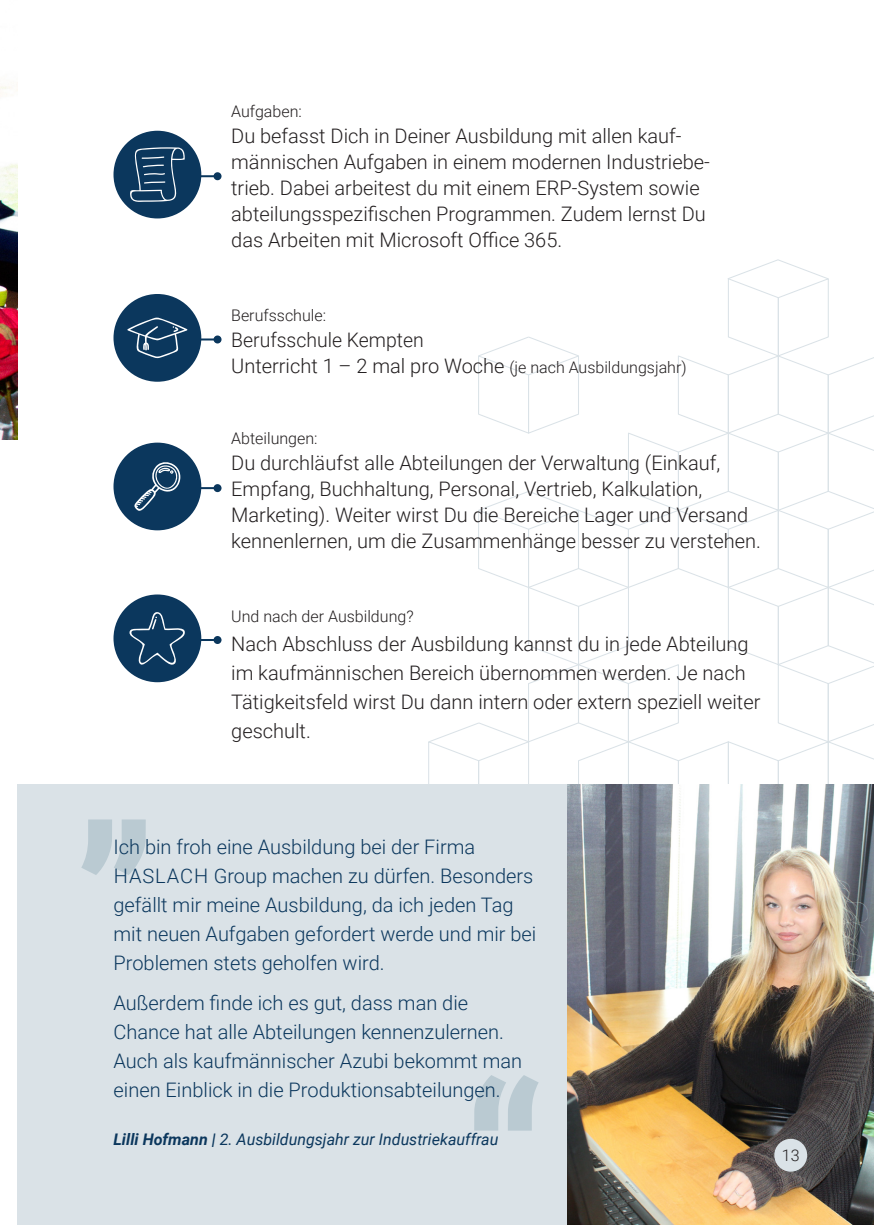
<style>
.page{position:relative;width:874px;height:1225px;background:#fff}
.page>*{position:absolute;margin:0;border:0;box-sizing:border-box;transform-origin:0 0}
.t1{font:300 20px/26px "Roboto";color:#231f20}
.t2{font:300 20px/29px "Roboto";color:#0b375d}
.t3{font:300 16px "Roboto";color:#231f20}
.t4{font:italic 16px "Roboto";color:#0b375d}
.s1{font-size:16px}
.s2{font-weight:700}
</style>
<div class="page">
<img style="left:0;top:86px;width:17px;height:353px">
<div style="left:17px;top:784px;width:856px;height:441px;background:#dae2e7"></div>
<svg style="left:81px;top:819px;width:65px;height:56px"></svg>
<svg style="left:428px;top:259px;width:445px;height:872px"></svg>
<img style="left:567px;top:784px;width:306px;height:441px">
<div style="left:113px;top:294px;width:88px;height:88px;background:#0b375d;border-radius:50%"></div>
<hr style="left:188px;top:338px;width:29px;height:2px;background:#0b375d">
<div style="left:213px;top:335px;width:8px;height:8px;background:#0b375d;border-radius:50%"></div>
<svg style="left:127px;top:317px;width:60px;height:41px"></svg>
<div style="left:113px;top:594px;width:88px;height:88px;background:#0b375d;border-radius:50%"></div>
<hr style="left:188px;top:639px;width:29px;height:2px;background:#0b375d">
<div style="left:213px;top:636px;width:8px;height:8px;background:#0b375d;border-radius:50%"></div>
<svg style="left:129px;top:612px;width:56px;height:53px"></svg>
<div style="left:113px;top:442px;width:88px;height:88px;background:#0b375d;border-radius:50%"></div>
<hr style="left:188px;top:487px;width:29px;height:2px;background:#0b375d">
<div style="left:213px;top:484px;width:8px;height:8px;background:#0b375d;border-radius:50%"></div>
<svg style="left:134px;top:462px;width:47px;height:49px"></svg>
<div style="left:113px;top:131px;width:88px;height:87px;background:#0b375d;border-radius:50%"></div>
<hr style="left:188px;top:175px;width:29px;height:2px;background:#0b375d">
<div style="left:213px;top:172px;width:8px;height:8px;background:#0b375d;border-radius:50%"></div>
<svg style="left:130px;top:147px;width:55px;height:55px"></svg>
<div style="left:774px;top:1138px;width:32px;height:33px;background:#dae2e7;border-radius:50%"></div>
<p class="t3" style="left:231px;top:100px;width:72px">Aufgaben:</p>
<p class="t1" style="left:231px;top:122px;width:480px">Du befasst Dich in Deiner Ausbildung mit allen kauf&shy;männischen Aufgaben in einem modernen Industriebe&shy;trieb. Dabei arbeitest du mit einem ERP-System sowie abteilungsspezifischen Programmen. Zudem lernst Du das Arbeiten mit Microsoft Office 365.</p>
<p class="t3" style="left:231px;top:304px;width:96px">Berufsschule:</p>
<p class="t1" style="left:231px;top:326px;width:456px">Berufsschule Kempten<br>Unterricht 1 – 2 mal pro Woche <span class="s1">(je nach Ausbildungsjahr)</span></p>
<p class="t3" style="left:231px;top:427px;width:88px">Abteilungen:</p>
<p class="t1" style="left:231px;top:449px;width:528px">Du durchläufst alle Abteilungen der Verwaltung (Einkauf, Empfang, Buchhaltung, Personal, Vertrieb, Kalkulation, Marketing). Weiter wirst Du die Bereiche Lager und Versand kennenlernen, um die Zusammenhänge besser zu verstehen.</p>
<p class="t3" style="left:231px;top:604px;width:184px">Und nach der Ausbildung?</p>
<p class="t1" style="left:231px;top:628px;width:530px;line-height:29px">Nach Abschluss der Ausbildung kannst du in jede Abteilung im kaufmännischen Bereich übernommen werden. Je nach Tätigkeitsfeld wirst Du dann intern oder extern speziell weiter geschult.</p>
<p class="t2" style="left:113px;top:831px;width:424px">Ich bin froh eine Ausbildung bei der Firma HASLACH Group machen zu dürfen. Besonders gefällt mir meine Ausbildung, da ich jeden Tag mit neuen Aufgaben gefordert werde und mir bei Problemen stets geholfen wird.</p>
<p class="t2" style="left:113px;top:987px;width:410px">Außerdem finde ich es gut, dass man die Chance hat alle Abteilungen kennenzulernen.<br>Auch als kaufmännischer Azubi bekommt man einen Einblick in die Produktionsabteilungen.</p>
<p class="t4" style="left:113px;top:1128px;width:386px"><span class="s2">Lilli Hofmann |</span> 2. Ausbildungsjahr zur Industriekauffrau</p>
<p class="t3" style="left:781px;top:1144px;width:19px">13</p>
</div>
